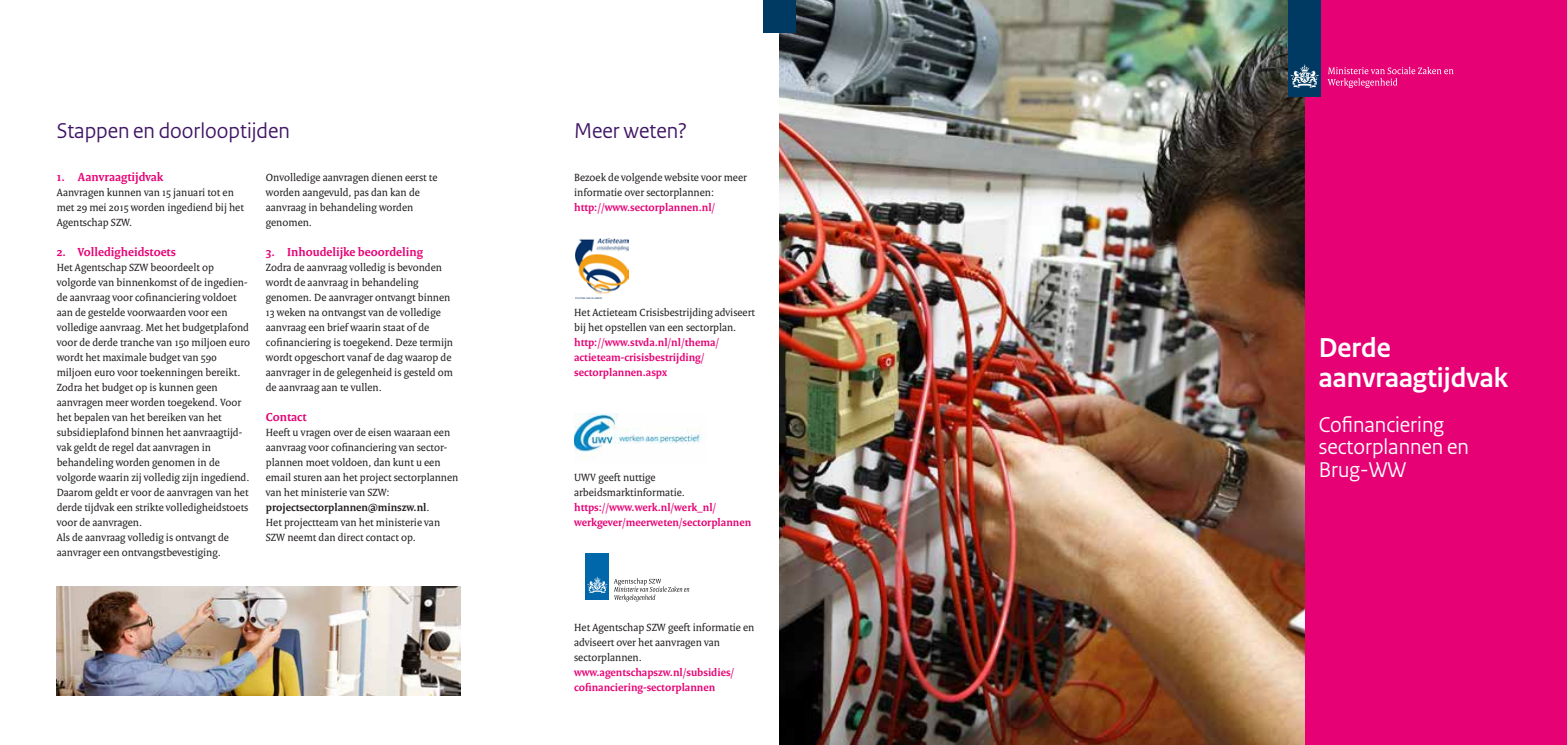
<style>
.page{position:relative;width:1567px;height:745px;background:#fff}
.page>*{position:absolute;margin:0;border:0;box-sizing:border-box;transform-origin:0 0}
.t1{font:700 28.75px/30px "Rijksoverheid Sans Heading";color:#fff}
.t2{font:22.5px/22.5px "Rijksoverheid Sans Heading";color:#fff}
.t3{font:22.5px "Rijksoverheid Sans Heading";color:#3f1464}
.t4{font:700 12.5px "Rijksoverheid Serif";color:#e60275}
.t5{font:11.25px/15px "Rijksoverheid Serif";color:#231f20}
.t6{font:700 11.25px/15px "Rijksoverheid Serif";color:#e60275}
.s1{font-weight:700}
</style>
<div class="page">
<div style="left:1304px;top:0;width:262px;height:744px;background:#e60275"></div>
<img style="left:780px;top:0;width:524px;height:744px">
<img style="left:57px;top:586px;width:404px;height:108px">
<img style="left:575px;top:238px;width:53px;height:60px">
<img style="left:574px;top:413px;width:128px;height:46px">
<div style="left:586px;top:553px;width:23px;height:46px;background:#0067aa"></div>
<svg style="left:587px;top:576px;width:20px;height:17px"></svg>
<svg style="left:613px;top:578px;width:76px;height:23px"></svg>
<div style="left:1288px;top:0;width:32px;height:97px;background:#003a62"></div>
<svg style="left:1290px;top:64px;width:28px;height:24px"></svg>
<svg style="left:1327px;top:67px;width:126px;height:21px"></svg>
<div style="left:763px;top:0;width:33px;height:32px;background:#003a62"></div>
<h2 class="t3" style="left:57px;top:117px;width:235px">Stappen en doorlooptijden</h2>
<p class="t4" style="left:57px;top:169px;width:108px">1. Aanvraagtijdvak</p>
<p class="t5" style="left:57px;top:184px;width:189px">Aanvragen kunnen van 15 januari tot en met 29 mei 2015 worden ingediend bij het<br>Agentschap SZW.</p>
<p class="t4" style="left:57px;top:244px;width:121px">2. Volledigheidstoets</p>
<p class="t5" style="left:57px;top:259px;width:195px">Het Agentschap SZW beoordeelt op volgorde van binnenkomst of de ingedien&shy;de aanvraag voor cofinanciering voldoet aan de gestelde voorwaarden voor een volledige aanvraag. Met het budgetplafond voor de derde tranche van 150 miljoen euro wordt het maximale budget van 590 miljoen euro voor toekenningen bereikt.<br>Zodra het budget op is kunnen geen aanvragen meer worden toegekend. Voor het bepalen van het bereiken van het subsidieplafond binnen het aanvraagtijd&shy;vak geldt de regel dat aanvragen in behandeling worden genomen in de volgorde waarin zij volledig zijn ingediend.<br>Daarom geldt er voor de aanvragen van het derde tijdvak een strikte volledigheidstoets voor de aanvragen.<br>Als de aanvraag volledig is ontvangt de aanvrager een ontvangstbevestiging.</p>
<p class="t5" style="left:266px;top:169px;width:173px">Onvolledige aanvragen dienen eerst te worden aangevuld, pas dan kan de aanvraag in behandeling worden genomen.</p>
<p class="t4" style="left:266px;top:244px;width:158px">3. Inhoudelijke beoordeling</p>
<p class="t5" style="left:266px;top:259px;width:189px">Zodra de aanvraag volledig is bevonden wordt de aanvraag in behandeling genomen. De aanvrager ontvangt binnen 13 weken na ontvangst van de volledige aanvraag een brief waarin staat of de cofinanciering is toegekend. Deze termijn wordt opgeschort vanaf de dag waarop de aanvrager in de gelegenheid is gesteld om de aanvraag aan te vullen.</p>
<p class="t4" style="left:266px;top:409px;width:42px">Contact</p>
<p class="t5" style="left:266px;top:424px;width:194px">Heeft u vragen over de eisen waaraan een aanvraag voor cofinanciering van sector&shy;plannen moet voldoen, dan kunt u een email sturen aan het project sectorplannen van het ministerie van SZW: <span class="s1">projectsectorplannen@minszw.nl</span>.<br>Het projectteam van het ministerie van SZW neemt dan direct contact op.</p>
<h2 class="t3" style="left:574px;top:117px;width:114px">Meer weten?</h2>
<p class="t5" style="left:574px;top:169px;width:174px">Bezoek de volgende website voor meer informatie over sectorplannen:</p>
<p class="t6" style="left:574px;top:199px;width:143px">http://www.sectorplannen.nl/</p>
<p class="t5" style="left:574px;top:304px;width:182px">Het Actieteam Crisisbestrijding adviseert bij het opstellen van een sectorplan.</p>
<p class="t6" style="left:574px;top:334px;width:146px">http://www.stvda.nl/nl/thema/ actieteam-crisisbestrijding/ sectorplannen.aspx</p>
<p class="t5" style="left:574px;top:469px;width:112px">UWV geeft nuttige arbeidsmarktinformatie.</p>
<p class="t6" style="left:574px;top:499px;width:179px">https://www.werk.nl/werk_nl/ werkgever/meerweten/sectorplannen</p>
<p class="t5" style="left:574px;top:619px;width:182px">Het Agentschap SZW geeft informatie en adviseert over het aanvragen van sectorplannen.</p>
<p class="t6" style="left:574px;top:664px;width:162px">www.agentschapszw.nl/subsidies/ cofinanciering-sectorplannen</p>
<h1 class="t1" style="left:1318px;top:332px;width:191px">Derde aanvraagtijdvak</h1>
<h2 class="t2" style="left:1318px;top:413px;width:151px">Cofinanciering sectorplannen en<br>Brug-WW</h2>
</div>
